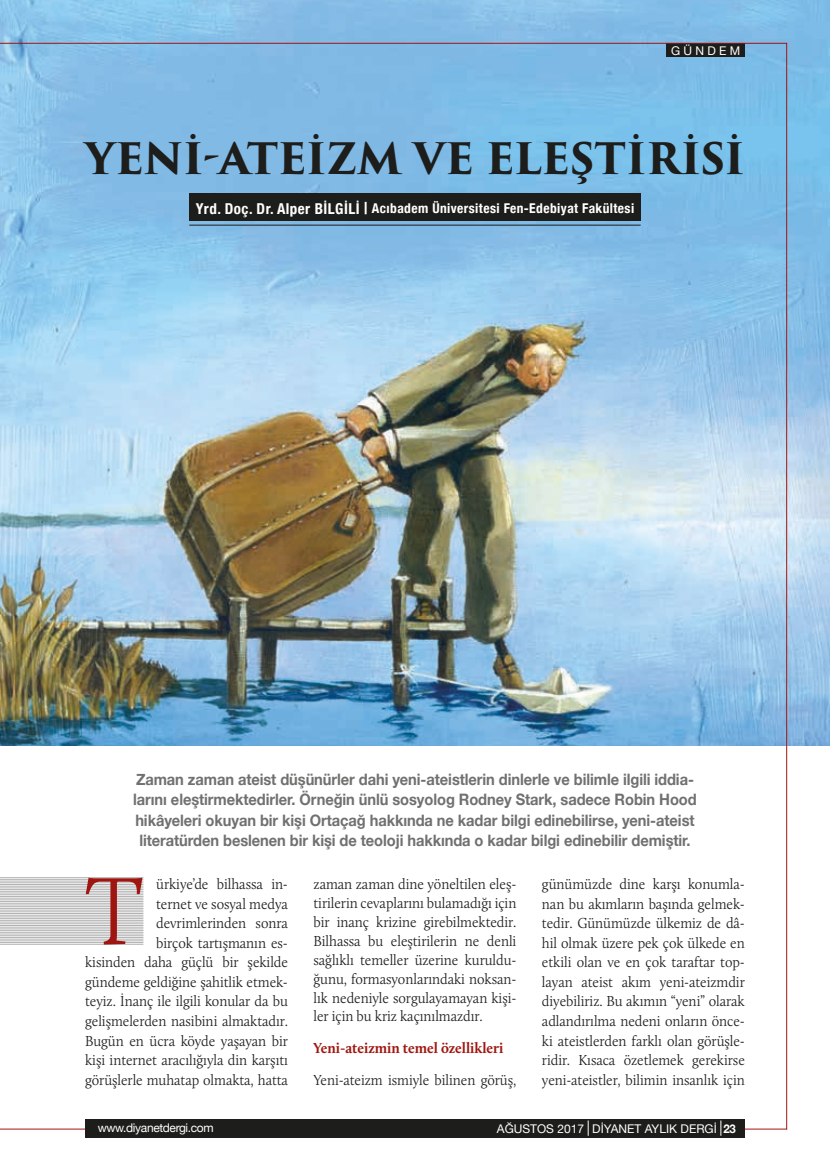
<style>
.page{position:relative;width:830px;height:1170px;background:#fff}
.page>*{position:absolute;margin:0;border:0;box-sizing:border-box;transform-origin:0 0}
.t1{font:300 98.85px "Calluna";color:#9f1610;scale:.91 1}
.t2{font:700 42.3px "Trajan Pro 3";letter-spacing:-.01em;color:#1d1d1b}
.t3{font:700 15.75px/20.2px "Helvetica Neue";letter-spacing:-.005em;color:#70706f;text-align:center;scale:.93 1}
.t4{font:300 15px/19.5px "Calluna";letter-spacing:-.005em;color:#1d1d1b;text-align:justify;scale:.95 1}
.t5{font:700 15px "Calluna";letter-spacing:-.005em;color:#9f1610;scale:.96 1}
.t6{font:700 condensed 13.5px "Helvetica Neue";letter-spacing:.03em;color:#fff}
.t7{font:12px "Helvetica Neue";color:#fff}
.t8{font:12px "Helvetica Neue";letter-spacing:-.03em;color:#fff}
.s1{font-size:15px}
.s2{font-size:16.5px}
.s3{font-weight:700}
</style>
<div class="page">
<div style="left:85px;top:1118px;width:659px;height:19px;background:#1d1d1b"></div>
<svg style="left:720px;top:1120px;width:1px;height:15px"></svg>
<svg style="left:587px;top:1120px;width:1px;height:15px"></svg>
<hr style="left:744px;top:1128px;width:42px;height:1px;background:#9f1610">
<hr style="left:0;top:1128px;width:85px;height:1px;background:#9f1610">
<img style="left:0;top:142px;width:829px;height:603px">
<img style="left:0;top:0;width:829px;height:142px">
<div style="left:666px;top:44px;width:78px;height:13px;background:#1d1d1b"></div>
<hr style="left:785px;top:43px;width:1px;height:1086px;background:#9f1610">
<hr style="left:0;top:43px;width:786px;height:1px;background:#9f1610">
<hr style="left:0;top:877px;width:143px;height:1px;background:#b2b2b2">
<hr style="left:0;top:918px;width:143px;height:1px;background:#b2b2b2">
<hr style="left:0;top:925px;width:143px;height:1px;background:#b2b2b2">
<hr style="left:0;top:902px;width:143px;height:1px;background:#b2b2b2">
<hr style="left:0;top:887px;width:143px;height:1px;background:#b2b2b2">
<hr style="left:0;top:879px;width:143px;height:1px;background:#b2b2b2">
<hr style="left:0;top:904px;width:143px;height:1px;background:#b2b2b2">
<hr style="left:0;top:889px;width:143px;height:1px;background:#b2b2b2">
<hr style="left:0;top:897px;width:143px;height:1px;background:#b2b2b2">
<hr style="left:0;top:906px;width:143px;height:1px;background:#b2b2b2">
<hr style="left:0;top:880px;width:143px;height:1px;background:#b2b2b2">
<hr style="left:0;top:908px;width:143px;height:1px;background:#b2b2b2">
<hr style="left:0;top:891px;width:143px;height:1px;background:#b2b2b2">
<hr style="left:0;top:923px;width:143px;height:1px;background:#b2b2b2">
<hr style="left:0;top:932px;width:143px;height:1px;background:#b2b2b2">
<hr style="left:0;top:882px;width:143px;height:1px;background:#b2b2b2">
<hr style="left:0;top:909px;width:143px;height:1px;background:#b2b2b2">
<hr style="left:0;top:892px;width:143px;height:1px;background:#b2b2b2">
<hr style="left:0;top:899px;width:143px;height:1px;background:#b2b2b2">
<hr style="left:0;top:911px;width:143px;height:1px;background:#b2b2b2">
<hr style="left:0;top:884px;width:143px;height:1px;background:#b2b2b2">
<hr style="left:0;top:913px;width:143px;height:1px;background:#b2b2b2">
<hr style="left:0;top:894px;width:143px;height:1px;background:#b2b2b2">
<hr style="left:0;top:885px;width:143px;height:1px;background:#b2b2b2">
<hr style="left:0;top:914px;width:143px;height:1px;background:#b2b2b2">
<hr style="left:0;top:896px;width:143px;height:1px;background:#b2b2b2">
<hr style="left:0;top:901px;width:143px;height:1px;background:#b2b2b2">
<hr style="left:0;top:930px;width:143px;height:1px;background:#b2b2b2">
<hr style="left:0;top:938px;width:143px;height:1px;background:#b2b2b2">
<hr style="left:0;top:916px;width:143px;height:1px;background:#b2b2b2">
<hr style="left:0;top:921px;width:143px;height:1px;background:#b2b2b2">
<hr style="left:0;top:920px;width:143px;height:1px;background:#b2b2b2">
<hr style="left:0;top:928px;width:143px;height:1px;background:#b2b2b2">
<hr style="left:0;top:933px;width:143px;height:1px;background:#b2b2b2">
<hr style="left:0;top:926px;width:143px;height:1px;background:#b2b2b2">
<hr style="left:0;top:935px;width:143px;height:1px;background:#b2b2b2">
<hr style="left:0;top:937px;width:143px;height:1px;background:#b2b2b2">
<hr style="left:0;top:943px;width:143px;height:1px;background:#b2b2b2">
<hr style="left:0;top:942px;width:143px;height:1px;background:#b2b2b2">
<hr style="left:0;top:940px;width:143px;height:1px;background:#b2b2b2">
<div style="left:189px;top:193px;width:451px;height:28px;background:#1d1d1b"></div>
<hr style="left:189px;top:225px;width:451px;height:1px;background:#1d1d1b">
<p class="t7" style="left:671px;top:44px;width:70px">GÜNDEM</p>
<h2 class="t2" style="left:85px;top:127px;width:661px">YENİ-ATEİZM VE ELEŞTİRİSİ</h2>
<p class="t6" style="left:195px;top:200px;width:440px"><span class="s1">Yrd. Doç. Dr. Alper BİLGİLİ</span> <span class="s2">|</span> Acıbadem Üniversitesi Fen-Edebiyat Fakültesi</p>
<p class="t3" style="left:133px;top:769px;width:607px">Zaman zaman ateist düşünürler dahi yeni-ateistlerin dinlerle ve bilimle ilgili iddia&shy;larını eleştirmektedirler. Örneğin ünlü sosyolog Rodney Stark, sadece Robin Hood hikâyeleri okuyan bir kişi Ortaçağ hakkında ne kadar bilgi edinebilirse, yeni-ateist literatürden beslenen bir kişi de teoloji hakkında o kadar bilgi edinebilir demiştir.</p>
<h1 class="t1" style="left:85px;top:851px;width:65px">T</h1>
<p class="t4" style="left:85px;top:874px;width:215px;text-align:right">ürkiye’de bilhassa in-<br>ternet ve sosyal medya devrimlerinden sonra<br>birçok tartışmanın es-<br>kisinden daha güçlü bir şekilde gündeme geldiğine şahitlik etmek&shy;teyiz. İnanç ile ilgili konular da bu gelişmelerden nasibini almaktadır.<br>Bugün en ücra köyde yaşayan bir kişi internet aracılığıyla din karşıtı görüşlerle muhatap olmakta, hatta</p>
<p class="t4" style="left:313px;top:874px;width:215px;line-height:18.9px">zaman zaman dine yöneltilen eleş&shy;tirilerin cevaplarını bulamadığı için bir inanç krizine girebilmektedir.<br>Bilhassa bu eleştirilerin ne denli sağlıklı temeller üzerine kuruldu&shy;ğunu, formasyonlarındaki noksan&shy;lık nedeniyle sorgulayamayan kişi&shy;ler için bu kriz kaçınılmazdır.</p>
<p class="t5" style="left:313px;top:1038px;width:199px">Yeni-ateizmin temel özellikleri</p>
<p class="t4" style="left:313px;top:1069px;width:215px">Yeni-ateizm ismiyle bilinen görüş,</p>
<p class="t4" style="left:541px;top:874px;width:215px">günümüzde dine karşı konumla&shy;nan bu akımların başında gelmek&shy;tedir. Günümüzde ülkemiz de dâ&shy;hil olmak üzere pek çok ülkede en etkili olan ve en çok taraftar top&shy;layan ateist akım yeni-ateizmdir diyebiliriz. Bu akımın “yeni” olarak adlandırılma nedeni onların önce&shy;ki ateistlerden farklı olan görüşle&shy;ridir. Kısaca özetlemek gerekirse yeni-ateistler, bilimin insanlık için</p>
<p class="t8" style="left:98px;top:1120px;width:117px">www.diyanetdergi.com</p>
<p class="t7" style="left:496px;top:1121px;width:240px">AĞUSTOS 2017 DİYANET AYLIK DERGİ <span class="s3">23</span></p>
</div>
